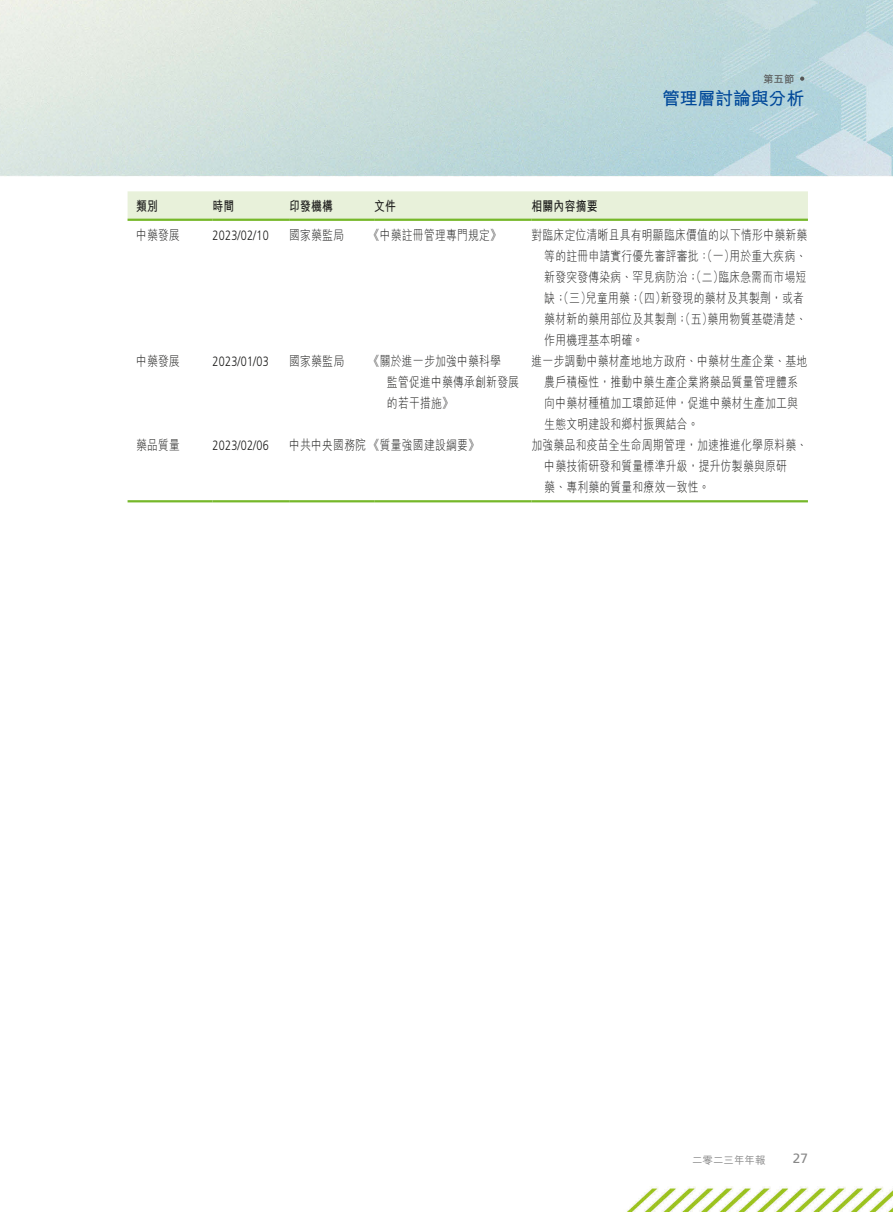
<style>
.page{position:relative;width:893px;height:1212px;background:#fff}
.page>*{position:absolute;margin:0;border:0;box-sizing:border-box;transform-origin:0 0}
.t1{font:700 18px "M Hei HK";letter-spacing:-.015em;color:#004899}
.t2{font:300 13.5px/21px "M Hei HK";letter-spacing:.02em;color:#1c1c1b;scale:.8 1}
.t3{font:300 13.5px "Frutiger LT Std";letter-spacing:.02em;color:#1c1c1b;scale:.8 1}
.t4{font:700 13.5px "M Hei HK";letter-spacing:.02em;color:#1c1c1b;scale:.8 1}
.t5{font:13.5px "Frutiger LT Std";color:#878787}
.t6{font:500 10.5px "M Hei HK";color:#878787}
.t7{font:700 10.5px "M Hei HK";color:#575756}
</style>
<div class="page">
<img style="left:0;top:0;width:893px;height:1212px">
<svg style="left:800px;top:77px;width:4px;height:4px"></svg>
<svg style="left:128px;top:191px;width:680px;height:28px;background:#e6f0d8"></svg>
<hr style="left:128px;top:219px;width:85px;height:2px;background:#76b82a">
<hr style="left:213px;top:219px;width:76px;height:2px;background:#76b82a">
<hr style="left:289px;top:219px;width:85px;height:2px;background:#76b82a">
<hr style="left:374px;top:219px;width:157px;height:2px;background:#76b82a">
<hr style="left:531px;top:219px;width:277px;height:2px;background:#76b82a">
<hr style="left:128px;top:500px;width:85px;height:2px;background:#76b82a">
<hr style="left:213px;top:500px;width:76px;height:2px;background:#76b82a">
<hr style="left:289px;top:500px;width:85px;height:2px;background:#76b82a">
<hr style="left:374px;top:500px;width:157px;height:2px;background:#76b82a">
<hr style="left:531px;top:500px;width:277px;height:2px;background:#76b82a">
<p class="t7" style="left:763px;top:71px;width:33px">第五節</p>
<h1 class="t1" style="left:662px;top:86px;width:144px">管理層討論與分析</h1>
<p class="t4" style="left:136px;top:196px;width:29px">類別</p>
<p class="t4" style="left:213px;top:196px;width:29px">時間</p>
<p class="t4" style="left:289px;top:196px;width:56px">印發機構</p>
<p class="t4" style="left:374px;top:196px;width:29px">文件</p>
<p class="t4" style="left:532px;top:196px;width:84px">相關內容摘要</p>
<p class="t2" style="left:136px;top:224px;width:56px">中藥發展</p>
<p class="t3" style="left:213px;top:228px;width:72px">2023/02/10</p>
<p class="t2" style="left:289px;top:224px;width:70px">國家藥監局</p>
<p class="t2" style="left:369px;top:224px;width:167px">《中藥註冊管理專門規定》</p>
<p class="t2" style="left:544px;top:224px;width:330px;text-indent:-13px">對臨床定位清晰且具有明顯臨床價值的以下情形中藥新藥等的註冊申請實行優先審評審批：（一）用於重大疾病、新發突發傳染病、罕見病防治；（二）臨床急需而市場短缺；（三）兒童用藥；（四）新發現的藥材及其製劑，或者藥材新的藥用部位及其製劑；（五）藥用物質基礎清楚、作用機理基本明確。</p>
<p class="t2" style="left:136px;top:350px;width:56px">中藥發展</p>
<p class="t3" style="left:213px;top:354px;width:72px">2023/01/03</p>
<p class="t2" style="left:289px;top:350px;width:70px">國家藥監局</p>
<p class="t2" style="left:387px;top:350px;width:167px;text-indent:-18px">《關於進一步加強中藥科學<br>監管促進中藥傳承創新發展的若干措施》</p>
<p class="t2" style="left:544px;top:350px;width:330px;text-indent:-13px">進一步調動中藥材產地地方政府、中藥材生產企業、基地農戶積極性，推動中藥生產企業將藥品質量管理體系向中藥材種植加工環節延伸，促進中藥材生產加工與生態文明建設和鄉村振興結合。</p>
<p class="t2" style="left:136px;top:434px;width:56px">藥品質量</p>
<p class="t3" style="left:213px;top:438px;width:72px">2023/02/06</p>
<p class="t2" style="left:289px;top:434px;width:239px">中共中央國務院《質量強國建設綱要》</p>
<p class="t2" style="left:544px;top:434px;width:330px;text-indent:-13px">加強藥品和疫苗全生命周期管理，加速推進化學原料藥、中藥技術研發和質量標準升級，提升仿製藥與原研<br>藥、專利藥的質量和療效一致性。</p>
<p class="t6" style="left:692px;top:1153px;width:75px">二零二三年年報</p>
<p class="t5" style="left:793px;top:1150px;width:17px">27</p>
</div>
